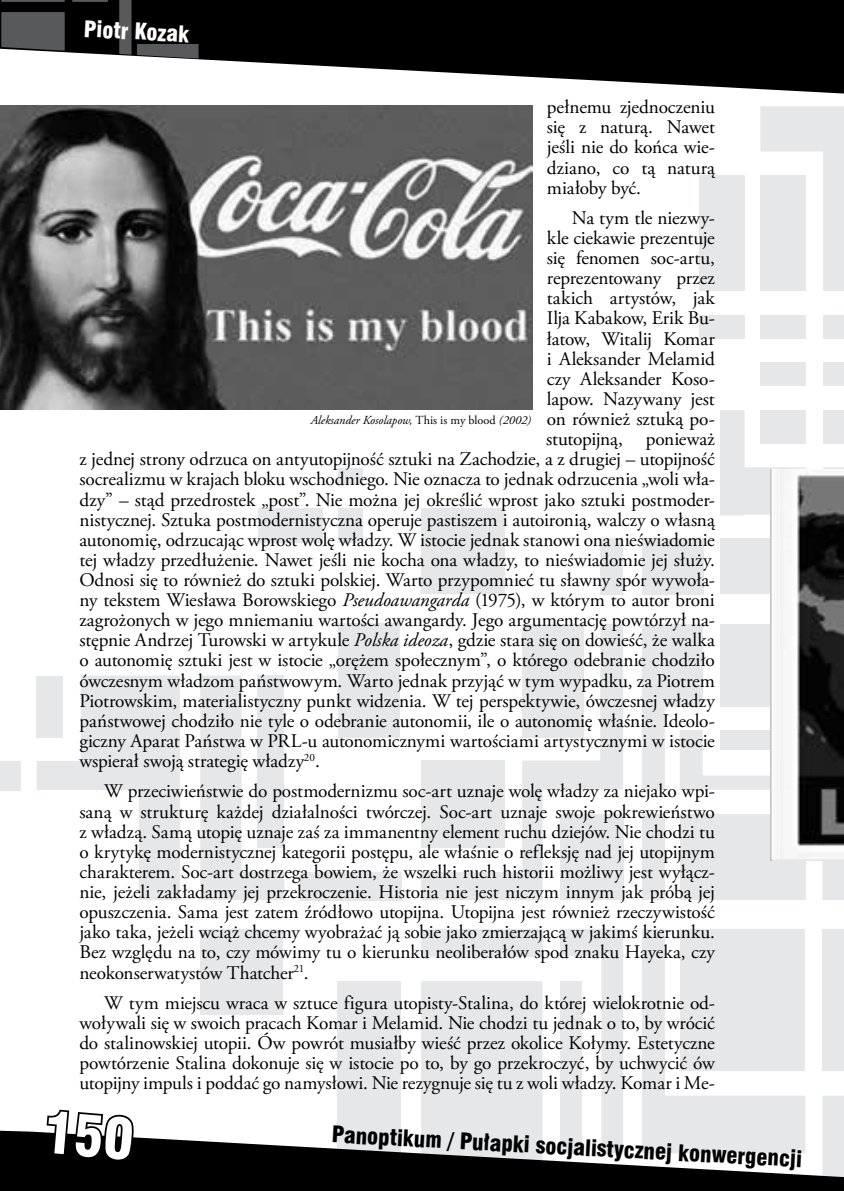
<style>
.page{position:relative;width:844px;height:1191px;background:#fff}
.page>*{position:absolute;margin:0;border:0;box-sizing:border-box;transform-origin:0 0}
.t1{font:21px "Swis 721 Blk Cn PL";color:#000}
.t2{font:21px "Swis 721 Blk Cn PL";color:#fff}
.t3{font:19.25px/20.1px "Adobe Garamond Pro";letter-spacing:-.005em;color:#000;text-align:justify}
.t4{font:italic 12.25px "Adobe Garamond Pro";color:#000}
.s1{font-style:italic}
.s2{font-style:normal}
</style>
<div class="page">
<div style="left:698px;top:175px;width:46px;height:116px;background:#e6e7e8"></div>
<div style="left:822px;top:315px;width:21px;height:23px;background:#e6e7e8"></div>
<div style="left:760px;top:315px;width:46px;height:23px;background:#e6e7e8"></div>
<div style="left:698px;top:315px;width:46px;height:23px;background:#e6e7e8"></div>
<div style="left:822px;top:362px;width:21px;height:24px;background:#e6e7e8"></div>
<div style="left:760px;top:362px;width:46px;height:24px;background:#e6e7e8"></div>
<div style="left:600px;top:538px;width:23px;height:56px;background:#e6e7e8"></div>
<div style="left:641px;top:538px;width:62px;height:56px;background:#e6e7e8"></div>
<div style="left:300px;top:872px;width:101px;height:28px;background:#e6e7e8"></div>
<div style="left:0;top:761px;width:20px;height:29px;background:#e6e7e8"></div>
<div style="left:338px;top:981px;width:63px;height:210px;background:#e6e7e8"></div>
<div style="left:200px;top:929px;width:83px;height:85px;background:#e6e7e8"></div>
<div style="left:421px;top:508px;width:84px;height:86px;background:#e6e7e8"></div>
<div style="left:258px;top:508px;width:64px;height:34px;background:#e6e7e8"></div>
<div style="left:338px;top:508px;width:25px;height:34px;background:#e6e7e8"></div>
<div style="left:338px;top:468px;width:25px;height:15px;background:#e6e7e8"></div>
<div style="left:338px;top:623px;width:61px;height:114px;background:#e6e7e8"></div>
<svg style="left:760px;top:106px;width:83px;height:185px"></svg>
<svg style="left:642px;top:624px;width:201px;height:276px"></svg>
<svg style="left:421px;top:624px;width:202px;height:276px;fill:#e6e7e8"></svg>
<svg style="left:642px;top:929px;width:201px;height:201px"></svg>
<svg style="left:200px;top:675px;width:84px;height:225px"></svg>
<svg style="left:37px;top:675px;width:143px;height:225px"></svg>
<svg style="left:421px;top:929px;width:202px;height:201px"></svg>
<svg style="left:720px;top:410px;width:123px;height:184px"></svg>
<svg style="left:194px;top:0;width:649px;height:94px;fill:#000"></svg>
<svg style="left:0;top:0;width:198px;height:59px;background:#333334"></svg>
<svg style="left:0;top:1130px;width:843px;height:61px;fill:#000"></svg>
<img style="left:770px;top:470px;width:73px;height:390px">
<img style="left:0;top:105px;width:532px;height:304px">
<svg style="left:45px;top:1109px;width:90px;height:54px"></svg>
<p class="t2" style="left:85px;top:15px;width:107px;rotate:3deg">Piotr Kozak</p>
<p class="t3" style="left:546px;top:98px;width:169px">pełnemu zjednoczeniu się z naturą. Nawet jeśli nie do końca wie&shy;dziano, co tą naturą miałoby być.</p>
<p class="t3" style="left:571px;top:208px;width:145px">Na tym tle niezwy-</p>
<p class="t3" style="left:546px;top:228px;width:169px">kle ciekawie prezentuje</p>
<p class="t3" style="left:546px;top:248px;width:169px">się fenomen soc-artu,</p>
<p class="t3" style="left:546px;top:269px;width:169px">reprezentowany przez</p>
<p class="t3" style="left:546px;top:289px;width:169px">takich artystów, jak</p>
<p class="t3" style="left:546px;top:309px;width:169px">Ilja Kabakow, Erik Bu-</p>
<p class="t3" style="left:546px;top:329px;width:169px">łatow, Witalij Komar</p>
<p class="t3" style="left:546px;top:349px;width:169px">i Aleksander Melamid</p>
<p class="t3" style="left:546px;top:369px;width:169px">czy Aleksander Koso-</p>
<p class="t3" style="left:546px;top:389px;width:169px">lapow. Nazywany jest</p>
<p class="t3" style="left:546px;top:409px;width:169px">on również sztuką po-</p>
<p class="t3" style="left:546px;top:429px;width:170px">stutopijną, ponieważ</p>
<p class="t3" style="left:79px;top:450px;width:636px">z jednej strony odrzuca on antyutopijność sztuki na Zachodzie, a z drugiej – utopijność</p>
<p class="t3" style="left:79px;top:470px;width:636px">socrealizmu w krajach bloku wschodniego. Nie oznacza to jednak odrzucenia „woli wła-</p>
<p class="t3" style="left:79px;top:490px;width:636px">dzy” – stąd przedrostek „post”. Nie można jej określić wprost jako sztuki postmoder-</p>
<p class="t3" style="left:79px;top:510px;width:636px">nistycznej. Sztuka postmodernistyczna operuje pastiszem i autoironią, walczy o własną</p>
<p class="t3" style="left:79px;top:530px;width:636px">autonomię, odrzucając wprost wolę władzy. W istocie jednak stanowi ona nieświadomie</p>
<p class="t3" style="left:79px;top:550px;width:636px">tej władzy przedłużenie. Nawet jeśli nie kocha ona władzy, to nieświadomie jej służy.</p>
<p class="t3" style="left:79px;top:570px;width:636px">Odnosi się to również do sztuki polskiej. Warto przypomnieć tu sławny spór wywoła-</p>
<p class="t3" style="left:79px;top:590px;width:636px">ny tekstem Wiesława Borowskiego <span class="s1">Pseudoawangarda</span> (1975), w którym to autor broni</p>
<p class="t3" style="left:79px;top:611px;width:636px">zagrożonych w jego mniemaniu wartości awangardy. Jego argumentację powtórzył na-</p>
<p class="t3" style="left:79px;top:631px;width:637px">stępnie Andrzej Turowski w artykule <span class="s1">Polska ideoza</span>, gdzie stara się on dowieść, że walka</p>
<p class="t3" style="left:79px;top:651px;width:636px">o autonomię sztuki jest w istocie „orężem społecznym”, o którego odebranie chodziło</p>
<p class="t3" style="left:79px;top:671px;width:636px">ówczesnym władzom państwowym. Warto jednak przyjąć w tym wypadku, za Piotrem</p>
<p class="t3" style="left:79px;top:691px;width:636px">Piotrowskim, materialistyczny punkt widzenia. W tej perspektywie, ówczesnej władzy</p>
<p class="t3" style="left:79px;top:711px;width:636px">państwowej chodziło nie tyle o odebranie autonomii, ile o autonomię właśnie. Ideolo-</p>
<p class="t3" style="left:79px;top:731px;width:636px">giczny Aparat Państwa w PRL-u autonomicznymi wartościami artystycznymi w istocie</p>
<p class="t3" style="left:79px;top:751px;width:242px">wspierał swoją strategię władzy<sup>20</sup>.</p>
<p class="t3" style="left:79px;top:782px;width:637px;text-indent:25px">W przeciwieństwie do postmodernizmu soc-art uznaje wolę władzy za niejako wpi&shy;saną w strukturę każdej działalności twórczej. Soc-art uznaje swoje pokrewieństwo z władzą. Samą utopię uznaje zaś za immanentny element ruchu dziejów. Nie chodzi tu o krytykę modernistycznej kategorii postępu, ale właśnie o refleksję nad jej utopijnym charakterem. Soc-art dostrzega bowiem, że wszelki ruch historii możliwy jest wyłącz&shy;nie, jeżeli zakładamy jej przekroczenie. Historia nie jest niczym innym jak próbą jej opuszczenia. Sama jest zatem źródłowo utopijna. Utopijna jest również rzeczywistość jako taka, jeżeli wciąż chcemy wyobrażać ją sobie jako zmierzającą w jakimś kierunku.<br>Bez względu na to, czy mówimy tu o kierunku neoliberałów spod znaku Hayeka, czy neokonserwatystów Thatcher<sup>21</sup>.</p>
<p class="t3" style="left:79px;top:993px;width:637px;text-indent:25px">W tym miejscu wraca w sztuce figura utopisty-Stalina, do której wielokrotnie od&shy;woływali się w swoich pracach Komar i Melamid. Nie chodzi tu jednak o to, by wrócić do stalinowskiej utopii. Ów powrót musiałby wieść przez okolice Kołymy. Estetyczne powtórzenie Stalina dokonuje się w istocie po to, by go przekroczyć, by uchwycić ów utopijny impuls i poddać go namysłowi. Nie rezygnuje się tu z woli władzy. Komar i Me-</p>
<p class="t4" style="left:311px;top:413px;width:222px">Aleksander Kosolapow, <span class="s2">This is my blood</span> (2002)</p>
<p class="t1" style="left:332px;top:1121px;width:472px;rotate:3deg">Panoptikum / Pułapki socjalistycznej konwergencji</p>
</div>
